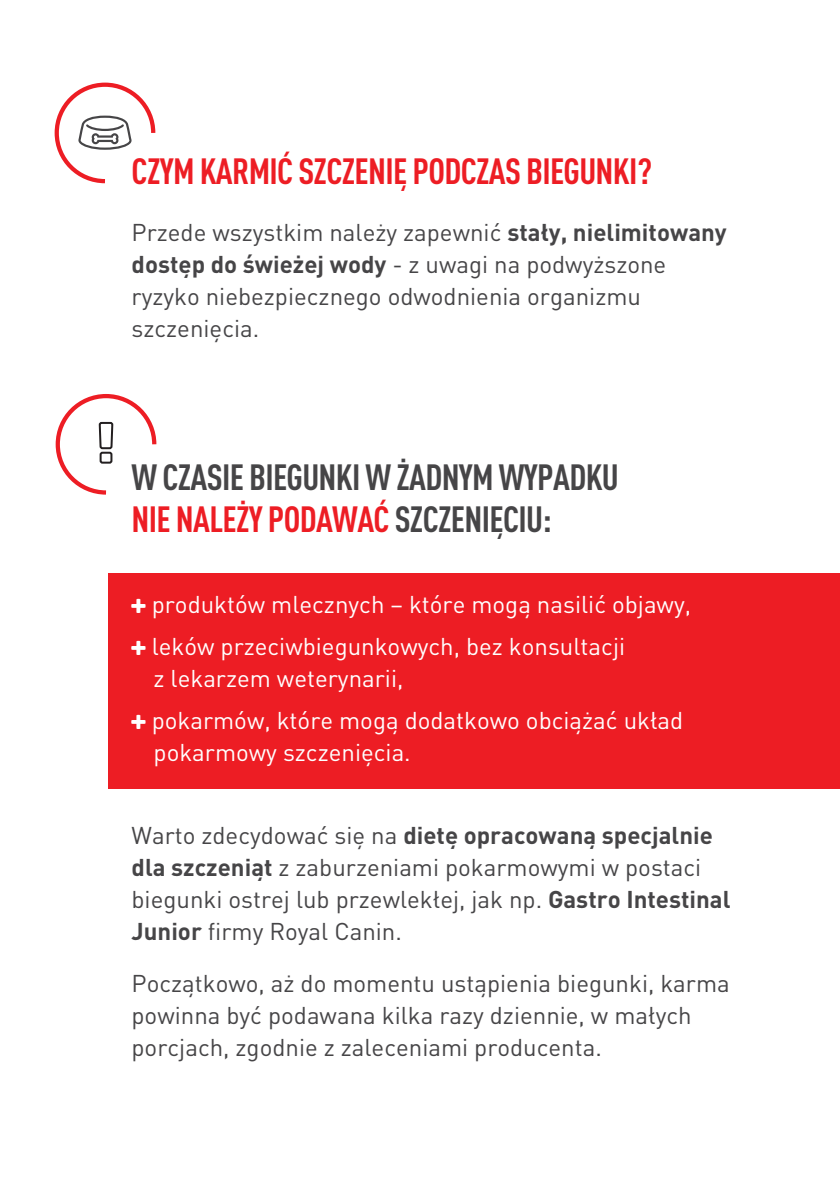
<style>
.page{position:relative;width:840px;height:1191px;background:#fff}
.page>*{position:absolute;margin:0;border:0;box-sizing:border-box;transform-origin:0 0}
.t1{font:700 condensed 36px/42px "DIN Pro";letter-spacing:-.02em;color:#464547}
.t2{font:700 condensed 36px "DIN Pro";letter-spacing:-.02em;color:#ed1d24}
.t3{font:24px/32px "DIN Pro";color:#464547}
.t4{font:24px/42px "DIN Pro";color:#fff}
.s1{font-weight:700}
.s2{color:#ed1d24}
</style>
<div class="page">
<div style="left:108px;top:573px;width:731px;height:215px;background:#ed1d24"></div>
<svg style="left:54px;top:82px;width:102px;height:102px"></svg>
<svg style="left:55px;top:394px;width:102px;height:101px"></svg>
<h1 class="t2" style="left:131px;top:144px;width:522px">CZYM KARMIĆ SZCZENIĘ PODCZAS BIEGUNKI?</h1>
<p class="t3" style="left:131px;top:215px;width:596px">Przede wszystkim należy zapewnić <span class="s1">stały, nielimitowany dostęp do świeżej wody</span> - z uwagi na podwyższone ryzyko niebezpiecznego odwodnienia organizmu szczenięcia.</p>
<h1 class="t1" style="left:131px;top:453px;width:488px">W CZASIE BIEGUNKI W ŻADNYM WYPADKU<br><span class="s2">NIE NALEŻY PODAWAĆ</span> SZCZENIĘCIU:</h1>
<p class="t4" style="left:152px;top:582px;width:540px">produktów mlecznych – które mogą nasilić objawy, leków przeciwbiegunkowych, bez konsultacji</p>
<p class="t4" style="left:152px;top:656px;width:533px">z lekarzem weterynarii,<br>pokarmów, które mogą dodatkowo obciążać układ</p>
<p class="t4" style="left:153px;top:730px;width:258px">pokarmowy szczenięcia.</p>
<p class="t3" style="left:131px;top:818px;width:600px">Warto zdecydować się na <span class="s1">dietę opracowaną specjalnie dla szczeniąt</span> z zaburzeniami pokarmowymi w postaci biegunki ostrej lub przewlekłej, jak np. <span class="s1">Gastro Intestinal Junior</span> firmy Royal Canin.</p>
<p class="t3" style="left:131px;top:966px;width:599px">Początkowo, aż do momentu ustąpienia biegunki, karma powinna być podawana kilka razy dziennie, w małych porcjach, zgodnie z zaleceniami producenta.</p>
</div>
